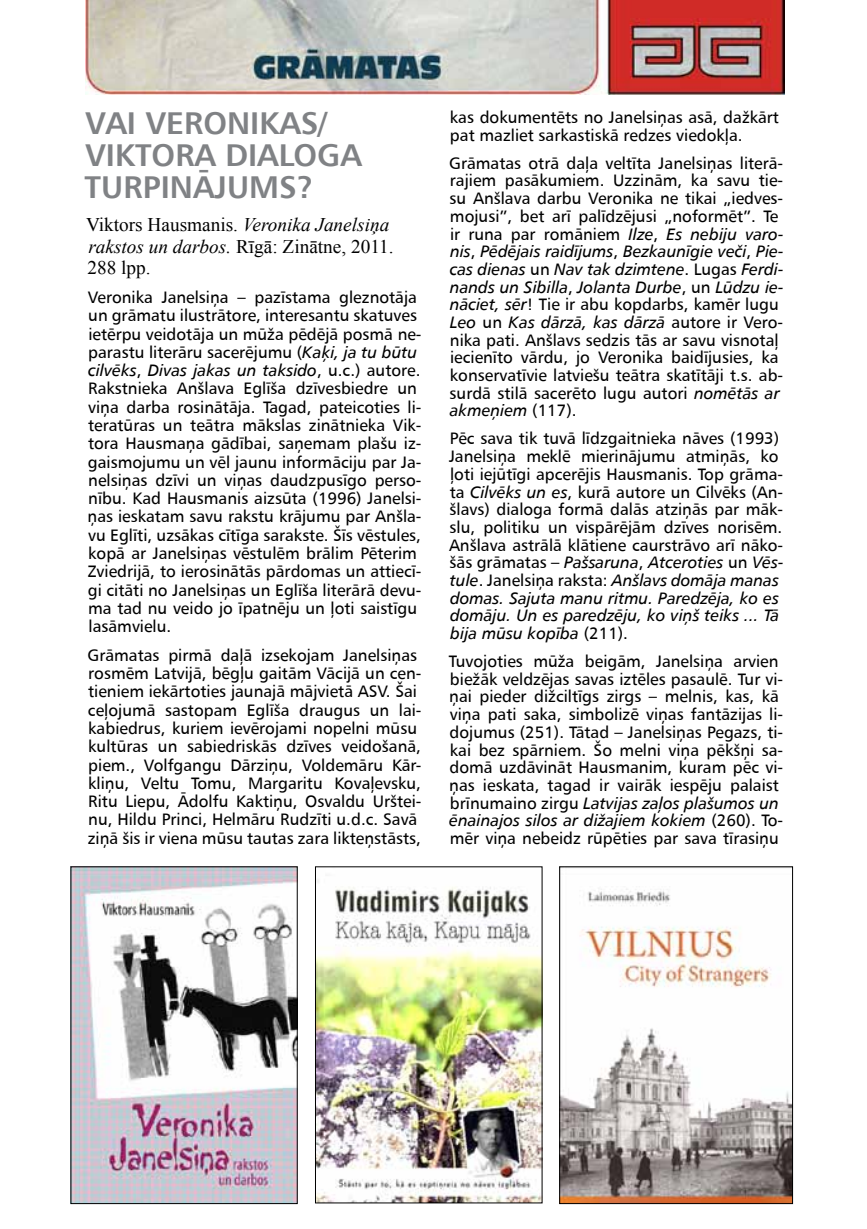
<style>
.page{position:relative;width:867px;height:1229px;background:#fff}
.page>*{position:absolute;margin:0;border:0;box-sizing:border-box;transform-origin:0 0}
.t1{font:31.5px/32.2px "Humanist 777 TL Bold B";color:#808285}
.t2{font:19.25px/21.7px "Times New Roman";color:#000}
.t3{font:16.62px/18.2px "Humanist 777 TL Roman B";color:#000}
.t4{font:16.62px/17.7px "Humanist 777 TL Italic B";color:#000}
.s1{font-style:italic}
.s2{font-family:"Humanist 777 TL Italic B"}
.s3{font-family:"Humanist 777 TL Roman B"}
</style>
<div class="page">
<img style="left:73px;top:868px;width:222px;height:333px">
<img style="left:86px;top:0;width:698px;height:94px">
<img style="left:317px;top:880px;width:223px;height:321px">
<div style="left:315px;top:866px;width:227px;height:337px;border:1px solid #000"></div>
<img style="left:561px;top:889px;width:229px;height:312px">
<div style="left:559px;top:866px;width:233px;height:337px;border:1px solid #000"></div>
<h1 class="t1" style="left:85px;top:106px;width:279px">VAI VERONIKAS/<br>VIKTORA DIALOGA<br>TURPINĀJUMS?</h1>
<p class="t2" style="left:86px;top:213px;width:309px">Viktors Hausmanis. <span class="s1">Veronika Janelsiņa rakstos un darbos.</span> Rīgā: Zinātne, 2011.<br>288 lpp.</p>
<p class="t3" style="left:88px;top:288px;width:335px">Veronika Janelsiņa – pazīstama gleznotāja un grāmatu ilustrātore, interesantu skatuves ietērpu veidotāja un mūža pēdējā posmā ne&shy;parastu literāru sacerējumu (<span class="s2">Kaķi, ja tu būtu</span></p>
<p class="t4" style="left:88px;top:361px;width:334px">cilvēks<span class="s3">,</span> Divas jakas un taksido<span class="s3">, u.c.) autore.</span></p>
<p class="t3" style="left:87px;top:379px;width:335px">Rakstnieka Anšlava Eglīša dzīvesbiedre un viņa darba rosinātāja. Tagad, pateicoties li&shy;teratūras un teātra mākslas zinātnieka Vik&shy;tora Hausmaņa gādībai, saņemam plašu iz&shy;gaismojumu un vēl jaunu informāciju par Ja&shy;nelsiņas dzīvi un viņas daudzpusīgo perso&shy;nību. Kad Hausmanis aizsūta (1996) Janelsi&shy;ņas ieskatam savu rakstu krājumu par Anšla&shy;vu Eglīti, uzsākas cītīga sarakste. Šīs vēstules, kopā ar Janelsiņas vēstulēm brālim Pēterim Zviedrijā, to ierosinātās pārdomas un attiecī&shy;gi citāti no Janelsiņas un Eglīša literārā devu&shy;ma tad nu veido jo īpatnēju un ļoti saistīgu lasāmvielu.</p>
<p class="t3" style="left:88px;top:645px;width:335px">Grāmatas pirmā daļā izsekojam Janelsiņas rosmēm Latvijā, bēgļu gaitām Vācijā un cen&shy;tieniem iekārtoties jaunajā mājvietā ASV. Šai ceļojumā sastopam Eglīša draugus un lai&shy;kabiedrus, kuriem ievērojami nopelni mūsu kultūras un sabiedriskās dzīves veidošanā, piem., Volfgangu Dārziņu, Voldemāru Kār&shy;kliņu, Veltu Tomu, Margaritu Kovaļevsku, Ritu Liepu, Ādolfu Kaktiņu, Osvaldu Urštei&shy;nu, Hildu Princi, Helmāru Rudzīti u.d.c. Savā ziņā šis ir viena mūsu tautas zara likteņstāsts,</p>
<p class="t3" style="left:450px;top:108px;width:330px;line-height:17.7px">kas dokumentēts no Janelsiņas asā, dažkārt pat mazliet sarkastiskā redzes viedokļa.</p>
<p class="t3" style="left:449px;top:154px;width:335px;line-height:17.7px">Grāmatas otrā daļa veltīta Janelsiņas literā&shy;rajiem pasākumiem. Uzzinām, ka savu tie&shy;su Anšlava darbu Veronika ne tikai „iedves&shy;mojusi”, bet arī palīdzējusi „noformēt”. Te ir runa par romāniem <span class="s2">Ilze</span>, <span class="s2">Es nebiju varo-</span></p>
<p class="t4" style="left:449px;top:242px;width:335px;text-align:justify">nis<span class="s3">,</span> Pēdējais raidījums<span class="s3">,</span> Bezkaunīgie veči<span class="s3">,</span> Pie&shy;cas dienas <span class="s3">un</span> Nav tak dzimtene<span class="s3">. Lugas</span> Ferdi&shy;nands un Sibilla<span class="s3">,</span> Jolanta Durbe<span class="s3">, un</span> Lūdzu ie-</p>
<p class="t3" style="left:450px;top:295px;width:330px"><span class="s2">nāciet, sēr</span>! Tie ir abu kopdarbs, kamēr lugu</p>
<p class="t4" style="left:449px;top:313px;width:335px">Leo <span class="s3">un</span> Kas dārzā, kas dārzā <span class="s3">autore ir Vero-</span></p>
<p class="t3" style="left:449px;top:330px;width:335px;line-height:17.7px">nika pati. Anšlavs sedzis tās ar savu visnotaļ iecienīto vārdu, jo Veronika baidījusies, ka konservatīvie latviešu teātra skatītāji t.s. ab&shy;surdā stilā sacerēto lugu autori <span class="s2">nomētās ar</span></p>
<p class="t4" style="left:449px;top:401px;width:128px">akmeņiem <span class="s3">(117).</span></p>
<p class="t3" style="left:449px;top:429px;width:335px;line-height:17.7px">Pēc sava tik tuvā līdzgaitnieka nāves (1993)<br>Janelsiņa meklē mierinājumu atmiņās, ko ļoti iejūtīgi apcerējis Hausmanis. Top grāma&shy;ta <span class="s2">Cilvēks un es</span>, kurā autore un Cilvēks (An&shy;šlavs) dialoga formā dalās atziņās par māk&shy;slu, politiku un vispārējām dzīves norisēm.<br>Anšlava astrālā klātiene caurstrāvo arī nāko-</p>
<p class="t4" style="left:449px;top:553px;width:335px"><span class="s3">šās grāmatas –</span> Pašsaruna<span class="s3">,</span> Atceroties <span class="s3">un</span> Vēs&shy;tule<span class="s3">. Janelsiņa raksta:</span> Anšlavs domāja manas domas. Sajuta manu ritmu. Paredzēja, ko es domāju. Un es paredzēju, ko viņš teiks ... Tā bija mūsu kopība <span class="s3">(211).</span></p>
<p class="t3" style="left:449px;top:652px;width:336px;line-height:17.7px">Tuvojoties mūža beigām, Janelsiņa arvien biežāk veldzējas savas iztēles pasaulē. Tur vi&shy;ņai pieder dižciltīgs zirgs – melnis, kas, kā viņa pati saka, simbolizē viņas fantāzijas li&shy;dojumus (251). Tātad – Janelsiņas Pegazs, ti&shy;kai bez spārniem. Šo melni viņa pēkšņi sa&shy;domā uzdāvināt Hausmanim, kuram pēc vi&shy;ņas ieskata, tagad ir vairāk iespēju palaist</p>
<p class="t4" style="left:449px;top:793px;width:335px"><span class="s3">brīnumaino zirgu</span> Latvijas zaļos plašumos un ēnainajos silos ar dižajiem kokiem <span class="s3">(260). To-</span></p>
<p class="t3" style="left:450px;top:828px;width:330px">mēr viņa nebeidz rūpēties par sava tīrasiņu</p>
</div>
